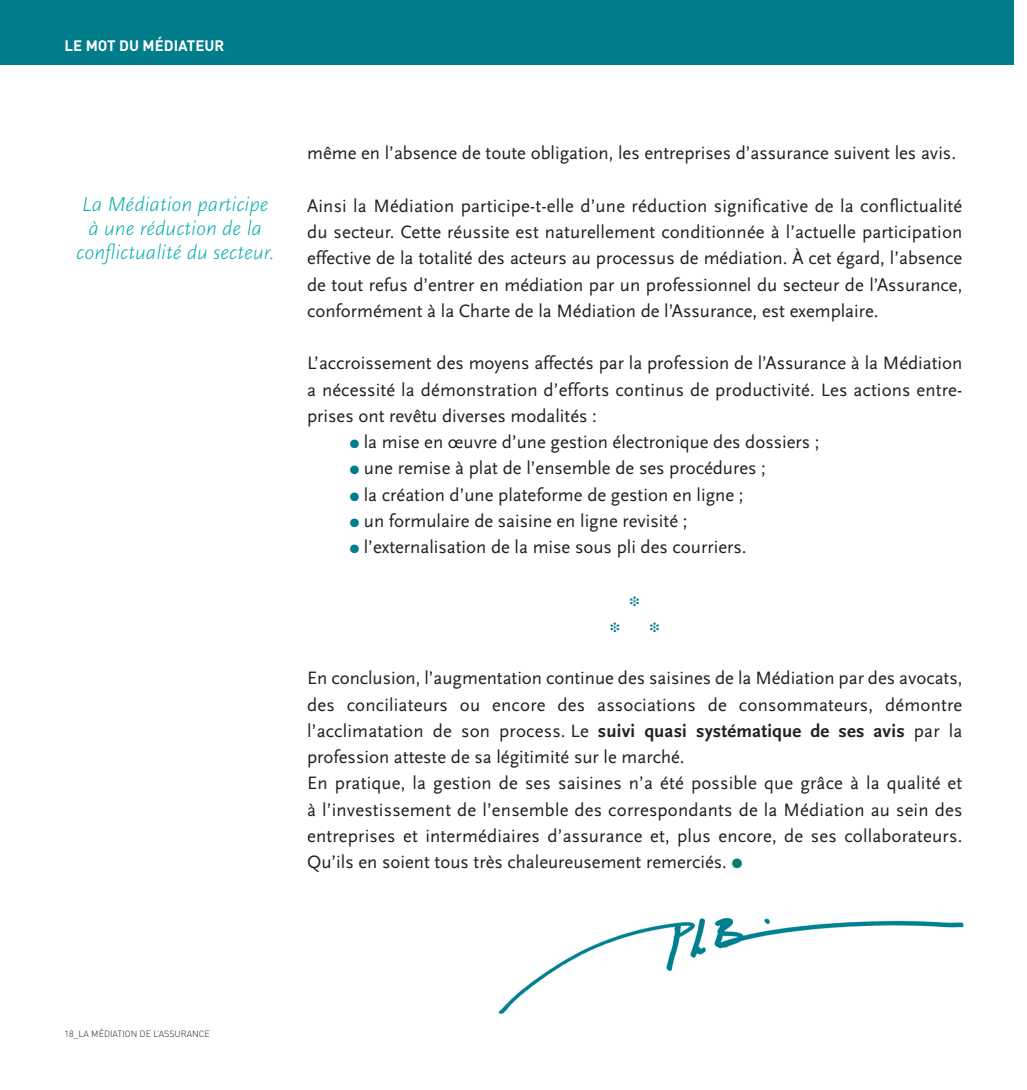
<style>
.page{position:relative;width:1027px;height:1090px;background:#fff}
.page>*{position:absolute;margin:0;border:0;box-sizing:border-box;transform-origin:0 0}
.t1{font:italic 300 21px/24px "Scala Sans";color:#00aaad;text-align:center}
.t2{font:18.75px/26.2px "Scala Sans";color:#231f20;text-align:justify}
.t3{font:700 15px "DIN";color:#fff}
.t4{font:300 9px "DIN";color:#231f20}
.s1{color:#007c8b}
.s2{font-weight:700}
.s3{color:#00806d}
</style>
<div class="page">
<img style="left:498px;top:918px;width:466px;height:96px">
<div style="left:0;top:0;width:1013px;height:65px;background:#007c8b"></div>
<p class="t3" style="left:65px;top:37px;width:161px">LE MOT DU MÉDIATEUR</p>
<p class="t1" style="left:76px;top:192px;width:200px">La Médiation participe à une réduction de la conflictualité du secteur.</p>
<p class="t2" style="left:307px;top:140px;width:650px">même en l’absence de toute obligation, les entreprises d’assurance suivent les avis.</p>
<p class="t2" style="left:307px;top:192px;width:656px">Ainsi la Médiation participe-t-elle d’une réduction significative de la conflictualité du secteur. Cette réussite est naturellement conditionnée à l’actuelle participation effective de la totalité des acteurs au processus de médiation. À cet égard, l’absence de tout refus d’entrer en médiation par un professionnel du secteur de l’Assurance, conformément à la Charte de la Médiation de l’Assurance, est exemplaire.</p>
<p class="t2" style="left:307px;top:350px;width:656px">L’accroissement des moyens affectés par la profession de l’Assurance à la Médiation a nécessité la démonstration d’efforts continus de productivité. Les actions entre&shy;prises ont revêtu diverses modalités :</p>
<p class="t2" style="left:349px;top:428px;width:471px"><span class="s1">●</span> la mise en œuvre d’une gestion électronique des dossiers ;</p>
<p class="t2" style="left:349px;top:455px;width:418px"><span class="s1">●</span> une remise à plat de l’ensemble de ses procédures ;</p>
<p class="t2" style="left:349px;top:481px;width:395px"><span class="s1">●</span> la création d’une plateforme de gestion en ligne ;</p>
<p class="t2" style="left:349px;top:507px;width:339px"><span class="s1">●</span> un formulaire de saisine en ligne revisité ;</p>
<p class="t2" style="left:349px;top:533px;width:398px"><span class="s1">●</span> l’externalisation de la mise sous pli des courriers.</p>
<p class="t2" style="left:307px;top:665px;width:656px;text-align:left">En conclusion, l’augmentation continue des saisines de la Médiation par des avocats, des conciliateurs ou encore des associations de consommateurs, démontre l’acclimatation de son process. Le <span class="s2">suivi quasi systématique de ses avis</span> par la profession atteste de sa légitimité sur le marché.<br>En pratique, la gestion de ses saisines n’a été possible que grâce à la qualité et à l’investissement de l’ensemble des correspondants de la Médiation au sein des entreprises et intermédiaires d’assurance et, plus encore, de ses collaborateurs.<br>Qu’ils en soient tous très chaleureusement remerciés. <span class="s3">●</span></p>
<p class="t4" style="left:65px;top:1029px;width:147px">18_LA MÉDIATION DE L’ASSURANCE</p>
</div>
